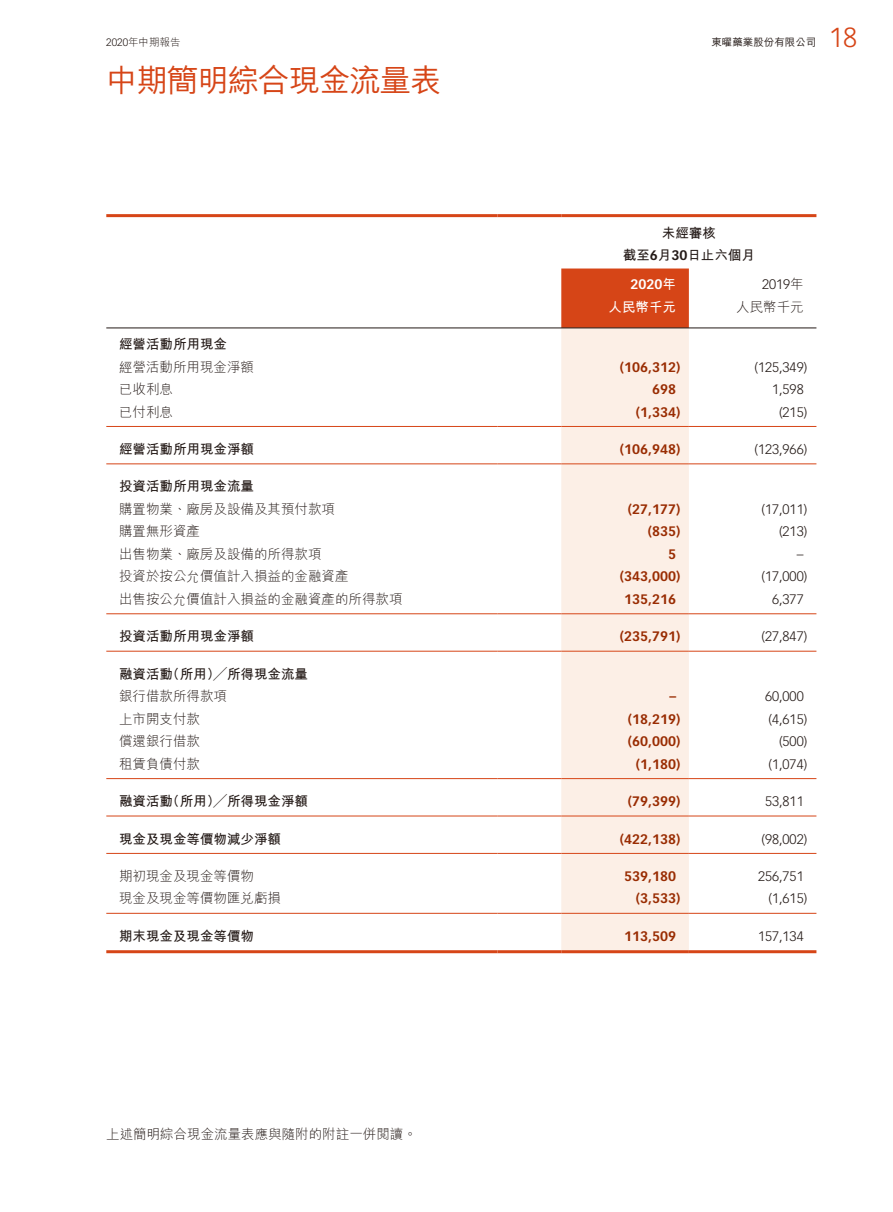
<style>
.page{position:relative;width:893px;height:1212px;background:#fff}
.page>*{position:absolute;margin:0;border:0;box-sizing:border-box;transform-origin:0 0}
.t1{font:31.5px "M Hei HK Medium E Ten B5 H";letter-spacing:-.035em;color:#d64517}
.t2{font:300 27px "Vectora LT Std";color:#d64517}
.t3{font:13.5px "M Hei HK Light E Ten B5 H";color:#231916}
.t4{font:700 13.5px "Vectora LT Std";color:#992c02}
.t5{font:300 13.5px "Vectora LT Std";color:#231916}
.t6{font:13.5px/22.5px "M Hei HK Bold E Ten B5 H";color:#231916;text-align:center}
.t7{font:700 13.5px "Vectora LT Std";color:#fff}
.t8{font:13.5px "M Hei HK Bold E Ten B5 H";color:#fff}
.t9{font:10.5px "M Hei HK Medium E Ten B5 H";color:#231916}
.t10{font:10.5px "M Hei HK Light E Ten B5 H";color:#231916}
.s1{font-family:"Vectora LT Std";font-weight:300}
.s2{font-family:"Vectora LT Std";font-weight:700}
.s3{font-family:"M Hei HK Bold E Ten B5 H";font-weight:400}
.s4{font-family:"M Hei HK Light E Ten B5 H";font-weight:400}
</style>
<div class="page">
<div style="left:561px;top:268px;width:128px;height:60px;background:#d64517"></div>
<div style="left:561px;top:329px;width:128px;height:621px;background:#fcefe6"></div>
<hr style="left:106px;top:328px;width:710px;height:1px;background:#231916">
<hr style="left:106px;top:214px;width:391px;height:3px;background:#d64517">
<hr style="left:497px;top:214px;width:64px;height:3px;background:#d64517">
<hr style="left:561px;top:214px;width:255px;height:3px;background:#d64517">
<hr style="left:106px;top:426px;width:391px;height:1px;background:#d64517">
<hr style="left:497px;top:426px;width:64px;height:1px;background:#d64517">
<hr style="left:561px;top:426px;width:128px;height:1px;background:#d64517">
<hr style="left:689px;top:426px;width:127px;height:1px;background:#d64517">
<hr style="left:106px;top:463px;width:391px;height:1px;background:#d64517">
<hr style="left:497px;top:463px;width:64px;height:1px;background:#d64517">
<hr style="left:561px;top:463px;width:128px;height:1px;background:#d64517">
<hr style="left:689px;top:463px;width:127px;height:1px;background:#d64517">
<hr style="left:106px;top:613px;width:391px;height:1px;background:#d64517">
<hr style="left:497px;top:613px;width:64px;height:1px;background:#d64517">
<hr style="left:561px;top:613px;width:128px;height:1px;background:#d64517">
<hr style="left:689px;top:613px;width:127px;height:1px;background:#d64517">
<hr style="left:106px;top:651px;width:391px;height:1px;background:#d64517">
<hr style="left:497px;top:651px;width:64px;height:1px;background:#d64517">
<hr style="left:561px;top:651px;width:128px;height:1px;background:#d64517">
<hr style="left:689px;top:651px;width:127px;height:1px;background:#d64517">
<hr style="left:106px;top:778px;width:391px;height:1px;background:#d64517">
<hr style="left:497px;top:778px;width:64px;height:1px;background:#d64517">
<hr style="left:561px;top:778px;width:128px;height:1px;background:#d64517">
<hr style="left:689px;top:778px;width:127px;height:1px;background:#d64517">
<hr style="left:106px;top:816px;width:391px;height:1px;background:#d64517">
<hr style="left:497px;top:816px;width:64px;height:1px;background:#d64517">
<hr style="left:561px;top:816px;width:128px;height:1px;background:#d64517">
<hr style="left:689px;top:816px;width:127px;height:1px;background:#d64517">
<hr style="left:106px;top:853px;width:391px;height:1px;background:#d64517">
<hr style="left:497px;top:853px;width:64px;height:1px;background:#d64517">
<hr style="left:561px;top:853px;width:128px;height:1px;background:#d64517">
<hr style="left:689px;top:853px;width:127px;height:1px;background:#d64517">
<hr style="left:106px;top:913px;width:391px;height:1px;background:#d64517">
<hr style="left:497px;top:913px;width:64px;height:1px;background:#d64517">
<hr style="left:561px;top:913px;width:128px;height:1px;background:#d64517">
<hr style="left:689px;top:913px;width:127px;height:1px;background:#d64517">
<hr style="left:106px;top:950px;width:391px;height:3px;background:#d64517">
<hr style="left:497px;top:950px;width:64px;height:3px;background:#d64517">
<hr style="left:561px;top:950px;width:128px;height:3px;background:#d64517">
<hr style="left:689px;top:950px;width:127px;height:3px;background:#d64517">
<p class="t10" style="left:106px;top:38px;width:76px"><span class="s1">2020</span>年中期報告</p>
<p class="t9" style="left:711px;top:38px;width:106px">東曜藥業股份有限公司</p>
<h2 class="t2" style="left:829px;top:24px;width:30px">18</h2>
<h1 class="t1" style="left:106px;top:68px;width:337px">中期簡明綜合現金流量表</h1>
<p class="t6" style="left:623px;top:223px;width:133px">未經審核<br>截至<span class="s2">6</span>月<span class="s2">30</span>日止六個月</p>
<p class="t7" style="left:631px;top:278px;width:47px">2020<span class="s3">年</span></p>
<p class="t5" style="left:762px;top:278px;width:43px">2019<span class="s4">年</span></p>
<p class="t8" style="left:609px;top:302px;width:69px">人民幣千元</p>
<p class="t3" style="left:736px;top:302px;width:69px">人民幣千元</p>
<p class="t6" style="left:119px;top:335px;width:109px">經營活動所用現金</p>
<p class="t3" style="left:119px;top:361px;width:136px">經營活動所用現金淨額</p>
<p class="t4" style="left:620px;top:360px;width:62px">(106,312)</p>
<p class="t5" style="left:754px;top:360px;width:54px">(125,349)</p>
<p class="t3" style="left:119px;top:384px;width:55px">已收利息</p>
<p class="t4" style="left:652px;top:383px;width:25px">698</p>
<p class="t5" style="left:772px;top:383px;width:33px">1,598</p>
<p class="t3" style="left:119px;top:406px;width:55px">已付利息</p>
<p class="t4" style="left:636px;top:405px;width:46px">(1,334)</p>
<p class="t5" style="left:779px;top:405px;width:30px">(215)</p>
<p class="t6" style="left:119px;top:439px;width:136px">經營活動所用現金淨額</p>
<p class="t4" style="left:620px;top:443px;width:62px">(106,948)</p>
<p class="t5" style="left:754px;top:443px;width:54px">(123,966)</p>
<p class="t6" style="left:119px;top:477px;width:136px">投資活動所用現金流量</p>
<p class="t3" style="left:119px;top:504px;width:217px">購置物業、廠房及設備及其預付款項</p>
<p class="t4" style="left:628px;top:503px;width:54px">(27,177)</p>
<p class="t5" style="left:762px;top:503px;width:47px">(17,011)</p>
<p class="t3" style="left:119px;top:526px;width:82px">購置無形資產</p>
<p class="t4" style="left:648px;top:525px;width:34px">(835)</p>
<p class="t5" style="left:779px;top:525px;width:30px">(213)</p>
<p class="t3" style="left:119px;top:549px;width:204px">出售物業、廠房及設備的所得款項</p>
<p class="t4" style="left:668px;top:548px;width:9px">5</p>
<p class="t5" style="left:797px;top:548px;width:8px">–</p>
<p class="t3" style="left:119px;top:571px;width:231px">投資於按公允價值計入損益的金融資產</p>
<p class="t4" style="left:620px;top:570px;width:62px">(343,000)</p>
<p class="t5" style="left:762px;top:570px;width:47px">(17,000)</p>
<p class="t3" style="left:119px;top:594px;width:285px">出售按公允價值計入損益的金融資產的所得款項</p>
<p class="t4" style="left:624px;top:593px;width:53px">135,216</p>
<p class="t5" style="left:772px;top:593px;width:33px">6,377</p>
<p class="t6" style="left:119px;top:627px;width:136px">投資活動所用現金淨額</p>
<p class="t4" style="left:620px;top:630px;width:62px">(235,791)</p>
<p class="t5" style="left:762px;top:630px;width:47px">(27,847)</p>
<p class="t6" style="left:119px;top:664px;width:190px">融資活動（所用）╱所得現金流量</p>
<p class="t3" style="left:119px;top:691px;width:109px">銀行借款所得款項</p>
<p class="t4" style="left:669px;top:690px;width:8px">–</p>
<p class="t5" style="left:765px;top:690px;width:40px">60,000</p>
<p class="t3" style="left:119px;top:713px;width:82px">上市開支付款</p>
<p class="t4" style="left:628px;top:712px;width:54px">(18,219)</p>
<p class="t5" style="left:769px;top:712px;width:40px">(4,615)</p>
<p class="t3" style="left:119px;top:736px;width:82px">償還銀行借款</p>
<p class="t4" style="left:628px;top:735px;width:54px">(60,000)</p>
<p class="t5" style="left:779px;top:735px;width:30px">(500)</p>
<p class="t3" style="left:119px;top:758px;width:82px">租賃負債付款</p>
<p class="t4" style="left:636px;top:757px;width:46px">(1,180)</p>
<p class="t5" style="left:769px;top:757px;width:40px">(1,074)</p>
<p class="t6" style="left:119px;top:792px;width:190px">融資活動（所用）╱所得現金淨額</p>
<p class="t4" style="left:628px;top:795px;width:54px">(79,399)</p>
<p class="t5" style="left:765px;top:795px;width:40px">53,811</p>
<p class="t6" style="left:119px;top:829px;width:163px">現金及現金等價物減少淨額</p>
<p class="t4" style="left:620px;top:832px;width:62px">(422,138)</p>
<p class="t5" style="left:762px;top:832px;width:47px">(98,002)</p>
<p class="t3" style="left:119px;top:871px;width:136px">期初現金及現金等價物</p>
<p class="t4" style="left:624px;top:870px;width:53px">539,180</p>
<p class="t5" style="left:758px;top:870px;width:47px">256,751</p>
<p class="t3" style="left:119px;top:893px;width:163px">現金及現金等價物匯兌虧損</p>
<p class="t4" style="left:636px;top:892px;width:46px">(3,533)</p>
<p class="t5" style="left:769px;top:892px;width:40px">(1,615)</p>
<p class="t6" style="left:119px;top:926px;width:136px">期末現金及現金等價物</p>
<p class="t4" style="left:624px;top:929px;width:53px">113,509</p>
<p class="t5" style="left:758px;top:929px;width:47px">157,134</p>
<p class="t3" style="left:106px;top:1129px;width:312px">上述簡明綜合現金流量表應與隨附的附註一併閱讀。</p>
</div>
